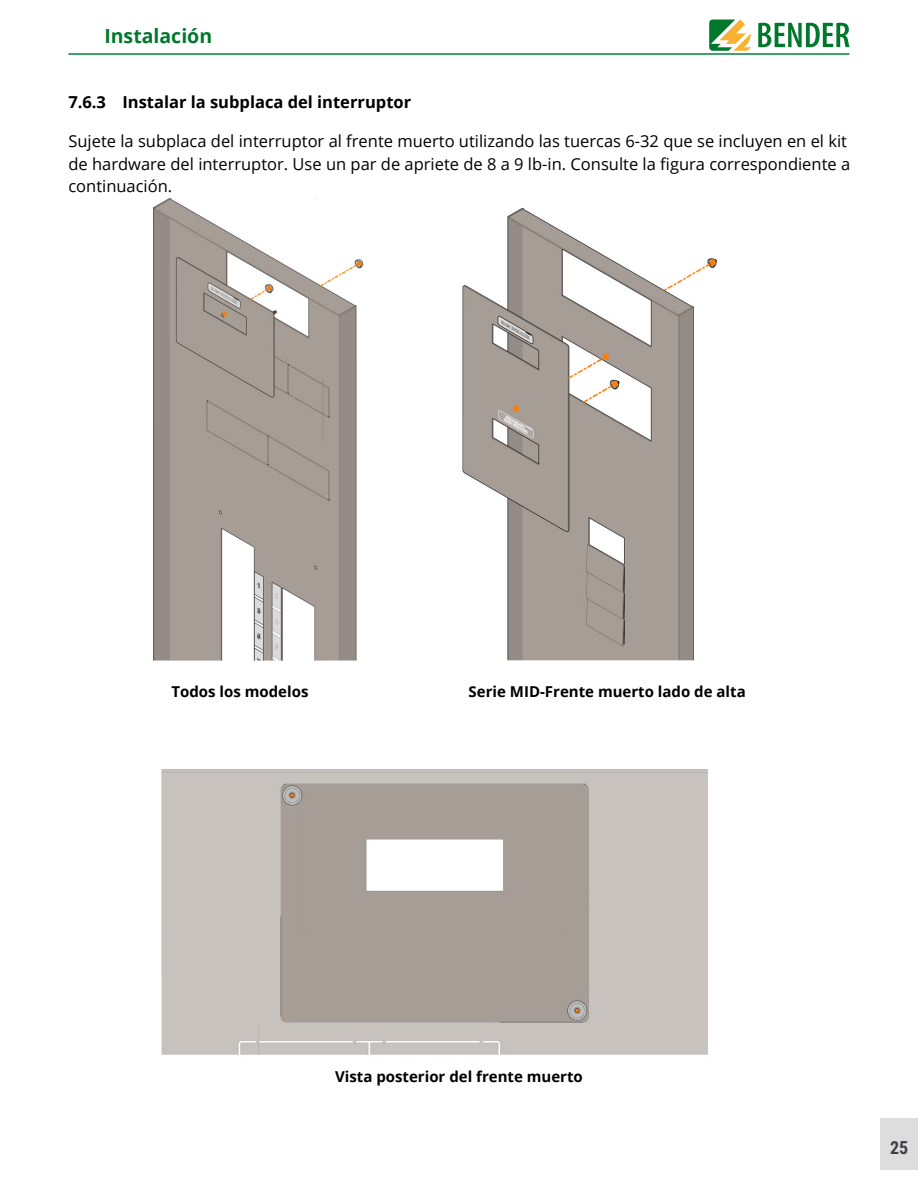
<style>
.page{position:relative;width:918px;height:1188px;background:#fff}
.page>*{position:absolute;margin:0;border:0;box-sizing:border-box;transform-origin:0 0}
.Green_Headings{font:700 19.5px "Open Sans";color:#00782c}
.t1{font:700 18px "Roboto Condensed";color:#3e4042}
.Paragraph_Style_1{font:16.5px/22.5px "Open Sans";color:#000}
.Sub-headers{font:700 16.5px "Open Sans";color:#000}
.Green_Headings-2{font:700 15px "Open Sans";color:#000}
</style>
<div class="page">
<hr style="left:68px;top:53px;width:782px;height:2px;background:#00843d">
<svg style="left:758px;top:23px;width:92px;height:24px"></svg>
<svg style="left:709px;top:20px;width:42px;height:31px"></svg>
<div style="left:880px;top:1119px;width:38px;height:51px;background:#ddddde"></div>
<img style="left:154px;top:198px;width:564px;height:463px">
<img style="left:161px;top:770px;width:547px;height:285px">
<p class="Green_Headings" style="left:104px;top:22px;width:109px">Instalación</p>
<p class="Sub-headers" style="left:68px;top:90px;width:344px">7.6.3 Instalar la subplaca del interruptor</p>
<p class="Paragraph_Style_1" style="left:68px;top:129px;width:783px">Sujete la subplaca del interruptor al frente muerto utilizando las tuercas 6-32 que se incluyen en el kit de hardware del interruptor. Use un par de apriete de 8 a 9 lb-in. Consulte la figura correspondiente a continuación.</p>
<p class="Green_Headings-2" style="left:171px;top:681px;width:139px">Todos los modelos</p>
<p class="Green_Headings-2" style="left:469px;top:681px;width:279px">Serie MID-Frente muerto lado de alta</p>
<p class="Green_Headings-2" style="left:335px;top:1066px;width:249px">Vista posterior del frente muerto</p>
<p class="t1" style="left:890px;top:1135px;width:20px">25</p>
</div>
